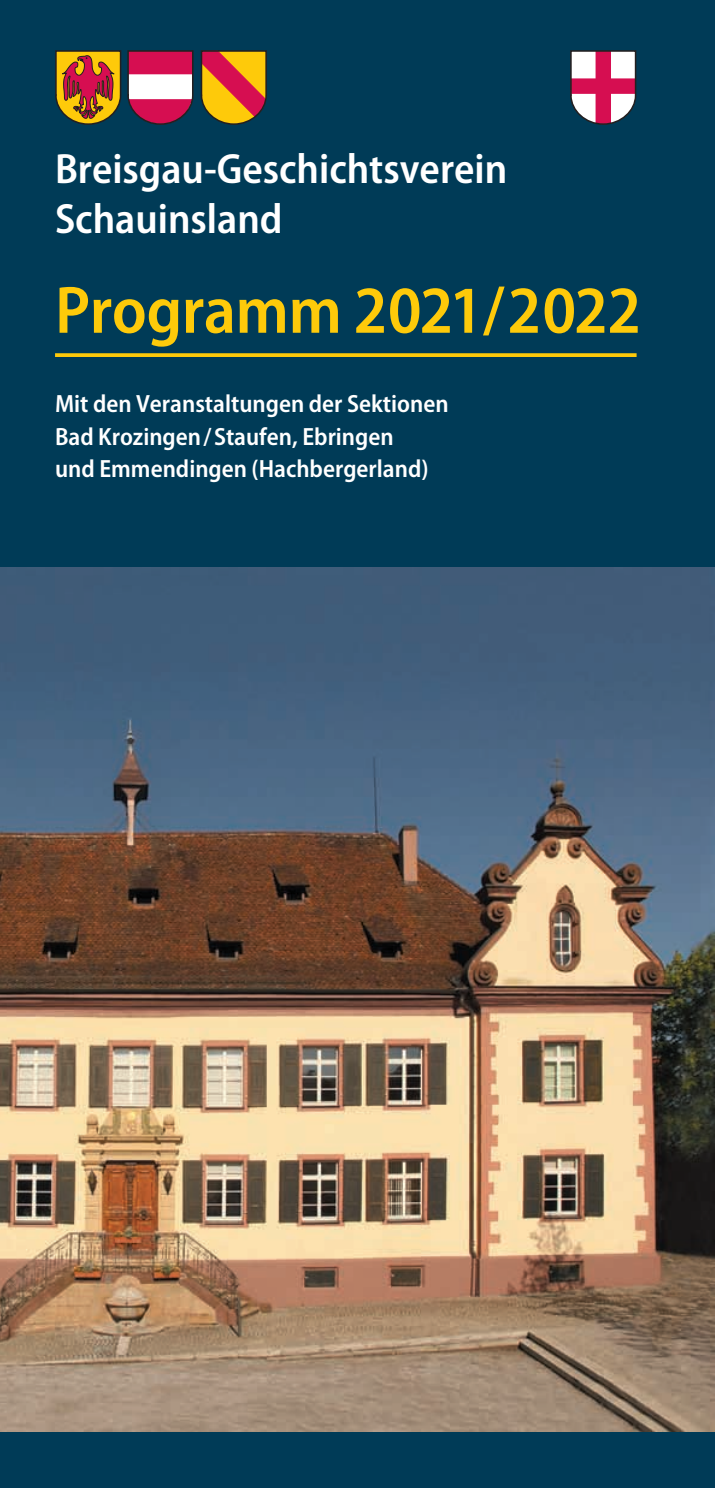
<style>
.page{position:relative;width:715px;height:1488px;background:#fff}
.page>*{position:absolute;margin:0;border:0;box-sizing:border-box;transform-origin:0 0}
.t1{font:600 semi-condensed 67.5px "Myriad Pro";letter-spacing:-.005em;color:#feca0a}
.t2{font:600 semi-condensed 42.5px/50px "Myriad Pro";color:#fff}
.t3{font:600 semi-condensed 25px/32.5px "Myriad Pro";color:#fff}
</style>
<div class="page">
<div style="left:0;top:0;width:714px;height:1487px;background:#003b57"></div>
<svg style="left:200px;top:50px;width:67px;height:75px;background:#c67329"></svg>
<svg style="left:570px;top:50px;width:66px;height:75px;background:#c7829e"></svg>
<svg style="left:55px;top:50px;width:139px;height:75px;background:#af6355"></svg>
<svg style="left:55px;top:353px;width:581px;height:4px;background:#eec00e"></svg>
<img style="left:0;top:567px;width:714px;height:864px">
<h2 class="t2" style="left:55px;top:148px;width:453px">Breisgau-Geschichtsverein<br>Schauinsland</h2>
<h1 class="t1" style="left:55px;top:285px;width:587px">Programm 2021/2022</h1>
<p class="t3" style="left:55px;top:390px;width:395px">Mit den Veranstaltungen der Sektionen<br>Bad Krozingen/Staufen, Ebringen<br>und Emmendingen (Hachbergerland)</p>
</div>
